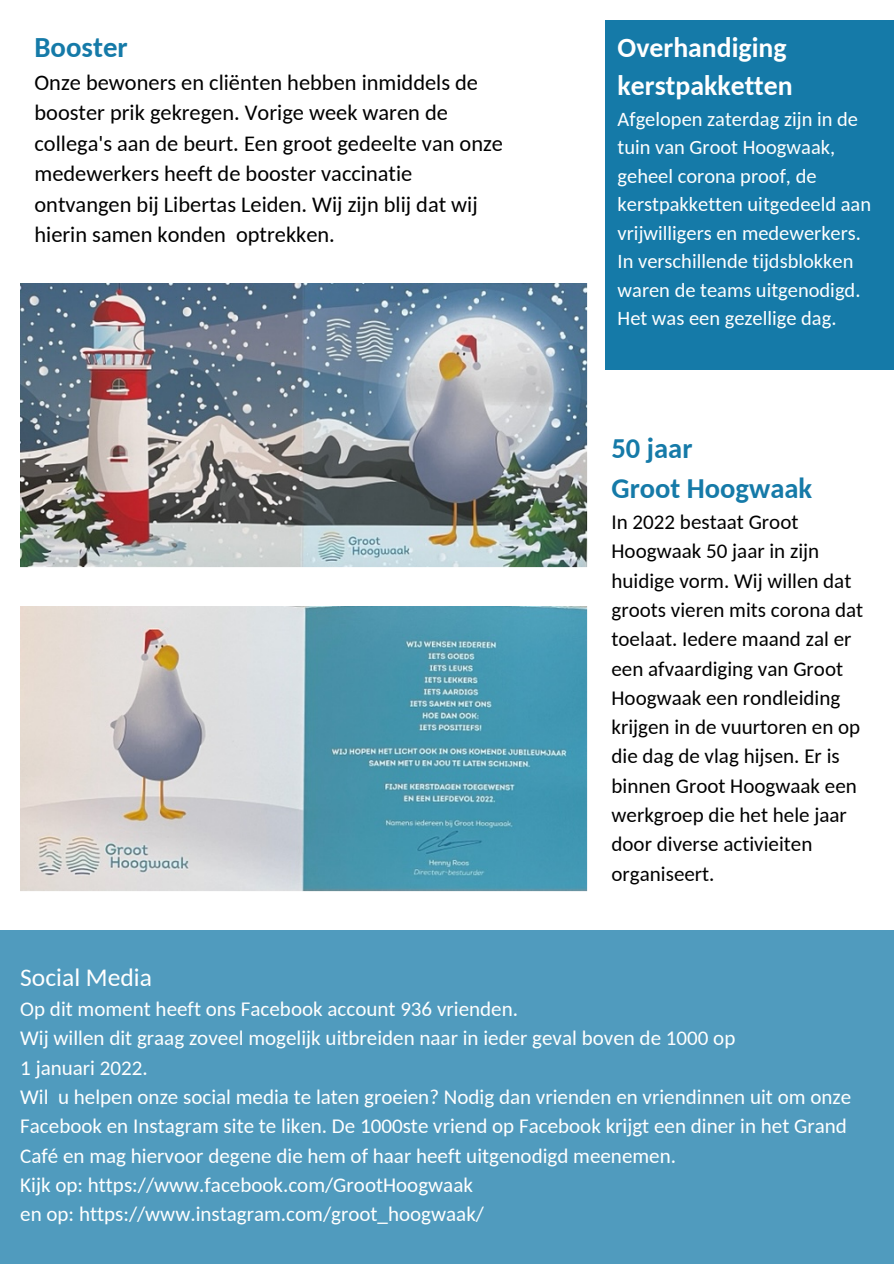
<style>
.page{position:relative;width:894px;height:1264px;background:#fff}
.page>*{position:absolute;margin:0;border:0;box-sizing:border-box;transform-origin:0 0}
.t1{font:700 28.8px "Carlito";color:#157aa8}
.t2{font:700 28.5px "Carlito";color:#157aa8}
.t3{font:700 27.75px/38.2px "Carlito";color:#fff}
.t4{font:25.5px "Carlito";color:#fff}
.t5{font:22.35px/30.5px "Carlito";color:#000}
.t6{font:21px/29.2px "Carlito";color:#fff}
.t7{font:21px/29.2px "Carlito";color:#000}
.t8{font:20.4px/28.5px "Carlito";color:#fff}
</style>
<div class="page">
<div style="left:0;top:931px;width:893px;height:332px;background:#509bbe"></div>
<div style="left:605px;top:20px;width:288px;height:350px;background:#157aa8"></div>
<img style="left:20px;top:283px;width:567px;height:284px">
<img style="left:20px;top:606px;width:567px;height:285px">
<p class="t1" style="left:34px;top:36px;width:95px">Booster</p>
<p class="t5" style="left:34px;top:69px;width:470px">Onze bewoners en cliënten hebben inmiddels de booster prik gekregen. Vorige week waren de collega's aan de beurt. Een groot gedeelte van onze medewerkers heeft de booster vaccinatie ontvangen bij Libertas Leiden. Wij zijn blij dat wij hierin samen konden optrekken.</p>
<p class="t3" style="left:617px;top:31px;width:177px">Overhandiging kerstpakketten</p>
<p class="t8" style="left:617px;top:106px;width:255px">Afgelopen zaterdag zijn in de tuin van Groot Hoogwaak, geheel corona proof, de kerstpakketten uitgedeeld aan vrijwilligers en medewerkers.<br>In verschillende tijdsblokken waren de teams uitgenodigd.<br>Het was een gezellige dag.</p>
<p class="t2" style="left:611px;top:437px;width:82px">50 jaar</p>
<p class="t2" style="left:611px;top:476px;width:202px">Groot Hoogwaak</p>
<p class="t7" style="left:611px;top:509px;width:253px">In 2022 bestaat Groot<br>Hoogwaak 50 jaar in zijn huidige vorm. Wij willen dat groots vieren mits corona dat toelaat. Iedere maand zal er een afvaardiging van Groot<br>Hoogwaak een rondleiding krijgen in de vuurtoren en op die dag de vlag hijsen. Er is binnen Groot Hoogwaak een werkgroep die het hele jaar door diverse activieiten organiseert.</p>
<p class="t4" style="left:20px;top:966px;width:133px">Social Media</p>
<p class="t6" style="left:20px;top:996px;width:499px">Op dit moment heeft ons Facebook account 936 vrienden.</p>
<p class="t6" style="left:20px;top:1025px;width:716px">Wij willen dit graag zoveel mogelijk uitbreiden naar in ieder geval boven de 1000 op</p>
<p class="t6" style="left:20px;top:1054px;width:129px">1 januari 2022.</p>
<p class="t6" style="left:20px;top:1084px;width:832px">Wil u helpen onze social media te laten groeien? Nodig dan vrienden en vriendinnen uit om onze<br>Facebook en Instagram site te liken. De 1000ste vriend op Facebook krijgt een diner in het Grand<br>Café en mag hiervoor degene die hem of haar heeft uitgenodigd meenemen.</p>
<p class="t6" style="left:20px;top:1171px;width:454px">Kijk op: https://www.facebook.com/GrootHoogwaak</p>
<p class="t6" style="left:20px;top:1201px;width:465px">en op: https://www.instagram.com/groot_hoogwaak/</p>
</div>
